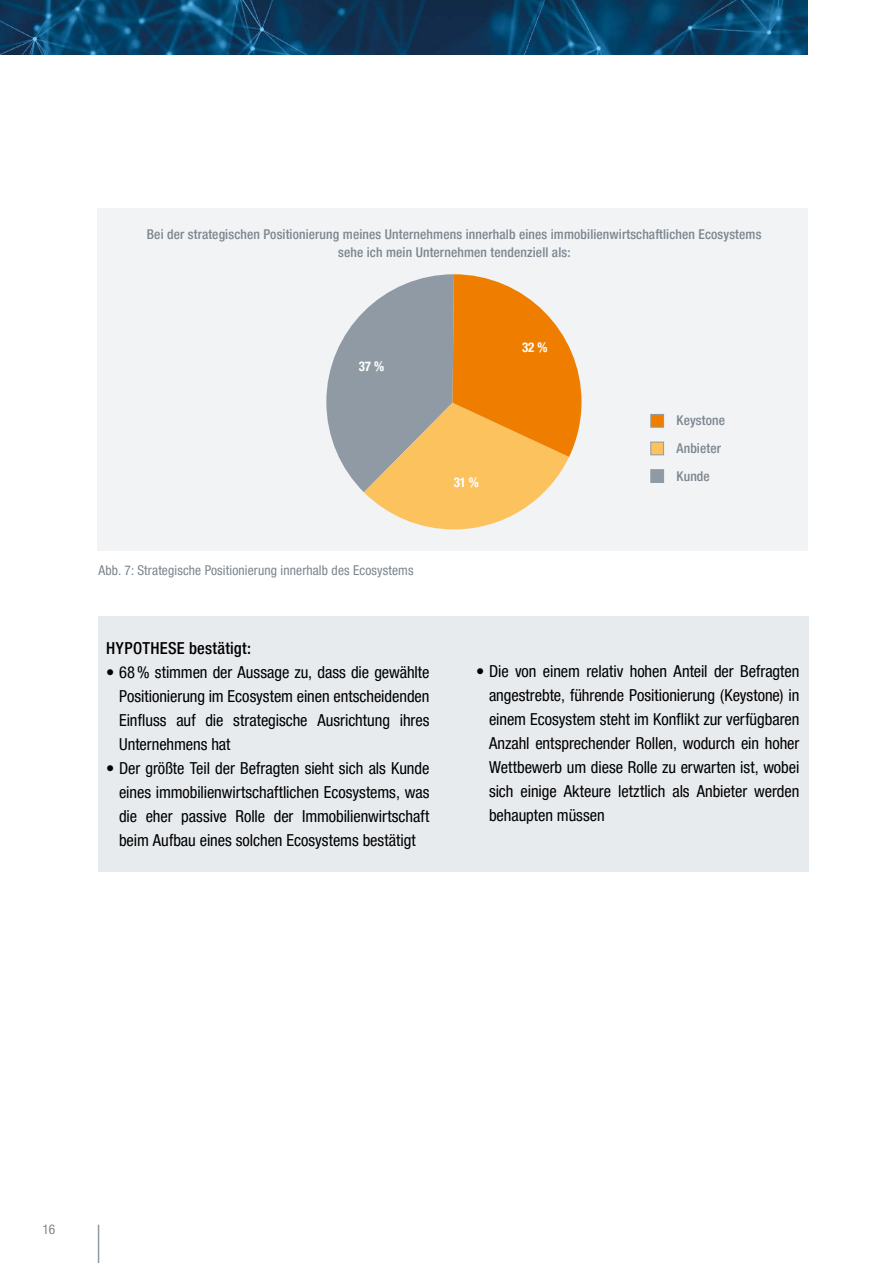
<style>
.page{position:relative;width:893px;height:1263px;background:#fff}
.page>*{position:absolute;margin:0;border:0;box-sizing:border-box;transform-origin:0 0}
.t1{font:condensed 16.5px/24px "Helvetica Neue LT Pro";letter-spacing:-.005em;color:#000;text-align:justify}
.t2{font:500 condensed 16.5px "Helvetica Neue LT Pro";letter-spacing:.015em;color:#000}
.t3{font:500 condensed 13.5px/27.9px "Helvetica Neue LT Pro";letter-spacing:.01em;color:#7c868f;text-align:center}
.t4{font:condensed 13.5px "Helvetica Neue LT Pro";letter-spacing:.01em;color:#7c868f}
.t5{font:700 condensed 13.5px "Helvetica Neue LT Pro";color:#fff;scale:.96 1}
</style>
<div class="page">
<img style="left:0;top:0;width:808px;height:54px">
<div style="left:99px;top:617px;width:710px;height:255px;background:#e8ebee"></div>
<div style="left:98px;top:208px;width:710px;height:343px;background:#f1f3f5"></div>
<hr style="left:98px;top:1225px;width:1px;height:38px;background:#8f9aa4">
<svg style="left:326px;top:274px;width:255px;height:255px"></svg>
<div style="left:651px;top:414px;width:13px;height:13px;background:#ef7d00;border:1px solid #8f9aa4"></div>
<div style="left:651px;top:469px;width:13px;height:14px;background:#8f9aa4;border:1px solid #8f9aa4"></div>
<div style="left:651px;top:442px;width:13px;height:13px;background:#fbc25e;border:1px solid #8f9aa4"></div>
<p class="t3" style="left:147px;top:225px;width:616px;line-height:18px">Bei der strategischen Positionierung meines Unternehmens innerhalb eines immobilienwirtschaftlichen Ecosystems sehe ich mein Unternehmen tendenziell als:</p>
<p class="t5" style="left:359px;top:358px;width:28px">37 %</p>
<p class="t5" style="left:522px;top:339px;width:28px">32 %</p>
<p class="t5" style="left:454px;top:474px;width:28px">31 %</p>
<p class="t3" style="left:677px;top:406px;width:50px;text-align:left">Keystone<br>Anbieter<br>Kunde</p>
<p class="t4" style="left:99px;top:562px;width:316px">Abb. 7: Strategische Positionierung innerhalb des Ecosystems</p>
<p class="t2" style="left:106px;top:638px;width:146px">HYPOTHESE bestätigt:</p>
<p class="t1" style="left:119px;top:660px;width:312px;text-indent:-13px">• 68% stimmen der Aussage zu, dass die gewählte Positionierung im Ecosystem einen entscheidenden Einfluss auf die strategische Ausrichtung ihres Unternehmens hat</p>
<p class="t1" style="left:119px;top:756px;width:312px;text-indent:-13px">• Der größte Teil der Befragten sieht sich als Kunde eines immobilienwirtschaftlichen Ecosystems, was die eher passive Rolle der Immobilienwirtschaft beim Aufbau eines solchen Ecosystems bestätigt</p>
<p class="t1" style="left:489px;top:659px;width:312px;text-indent:-13px">• Die von einem relativ hohen Anteil der Befragten angestrebte, führende Positionierung (Keystone) in einem Ecosystem steht im Konflikt zur verfügbaren Anzahl entsprechender Rollen, wodurch ein hoher Wettbewerb um diese Rolle zu erwarten ist, wobei sich einige Akteure letztlich als Anbieter werden behaupten müssen</p>
<p class="t4" style="left:43px;top:1221px;width:14px">16</p>
</div>
